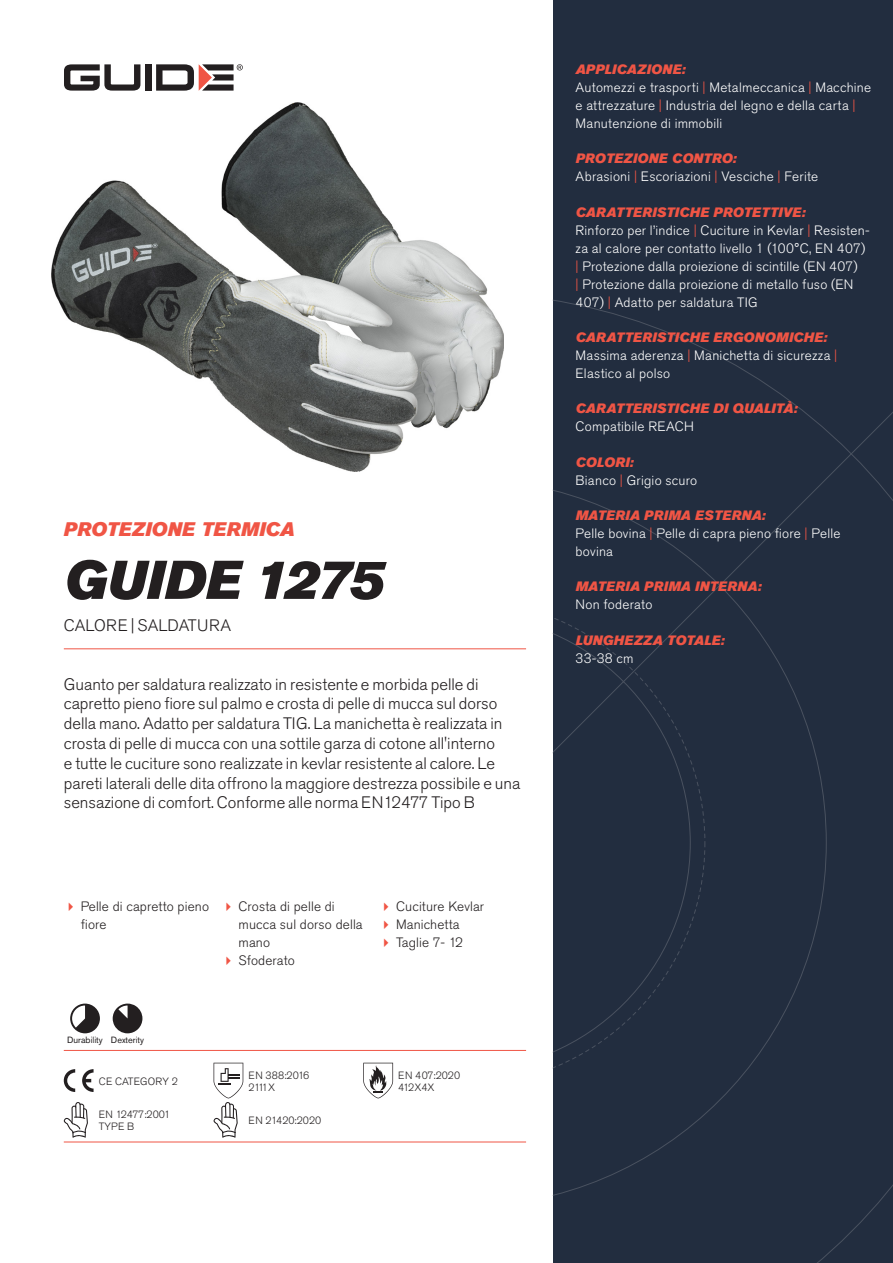
<style>
.page{position:relative;width:893px;height:1263px;background:#fff}
.page>*{position:absolute;margin:0;border:0;box-sizing:border-box;transform-origin:0 0}
.Rubrik{font:italic 54px "Akzidenz Grotesk Pro Super";color:#231f20}
.Överrubrik{font:italic 19.5px "Akzidenz Grotesk Pro Super";letter-spacing:.005em;color:#f05545}
.Ingress{font:300 16.5px/19.8px "Akzidenz Grotesk Pro";color:#231f20}
.Product_-_AltSegment{font:300 16.5px "Akzidenz Grotesk Pro";letter-spacing:.01em;color:#231f20}
.Produkt_-_Brödtext{font:300 13.5px/18px "Akzidenz Grotesk Pro";letter-spacing:.02em;color:#fff}
.Produkt_-_Namn{font:italic 13.5px "Akzidenz Grotesk Pro Super";letter-spacing:.015em;color:#f05545}
.t1{font:300 13.5px/18px "Akzidenz Grotesk Pro";letter-spacing:.01em;color:#231f20}
.t2{font:300 10.5px "Akzidenz Grotesk Pro";color:#231f20}
.t3{font:300 10.5px "Akzidenz Grotesk Pro";letter-spacing:-.02em;color:#231f20}
.Produkt_-_Egenskaper{font:9px "Akzidenz Grotesk Pro";color:#231f20}
.s1{color:#f05545}
</style>
<div class="page">
<div style="left:145px;top:64px;width:7px;height:27px;background:#231f20"></div>
<svg style="left:156px;top:64px;width:87px;height:27px"></svg>
<svg style="left:64px;top:64px;width:76px;height:27px"></svg>
<div style="left:553px;top:0;width:340px;height:1263px;background:#222d3f"></div>
<svg style="left:553px;top:300px;width:340px;height:963px"></svg>
<hr style="left:64px;top:1050px;width:462px;height:1px;background:#f05545">
<hr style="left:64px;top:1142px;width:462px;height:1px;background:#f05545">
<svg style="left:70px;top:1003px;width:30px;height:30px"></svg>
<svg style="left:113px;top:1003px;width:29px;height:30px"></svg>
<svg style="left:64px;top:1069px;width:11px;height:23px"></svg>
<svg style="left:82px;top:1069px;width:12px;height:23px"></svg>
<svg style="left:363px;top:1063px;width:30px;height:35px"></svg>
<svg style="left:64px;top:1102px;width:24px;height:36px"></svg>
<svg style="left:214px;top:1063px;width:29px;height:75px"></svg>
<img style="left:52px;top:102px;width:451px;height:370px">
<hr style="left:64px;top:648px;width:462px;height:1px;background:#f05545">
<p class="Överrubrik" style="left:64px;top:517px;width:232px">PROTEZIONE TERMICA</p>
<p class="Rubrik" style="left:64px;top:545px;width:321px">GUIDE 1275</p>
<p class="Product_-_AltSegment" style="left:64px;top:615px;width:169px">CALORE | SALDATURA</p>
<p class="Ingress" style="left:64px;top:674px;width:458px">Guanto per saldatura realizzato in resistente e morbida pelle di capretto pieno fiore sul palmo e crosta di pelle di mucca sul dorso della mano. Adatto per saldatura TIG. La manichetta è realizzata in crosta di pelle di mucca con una sottile garza di cotone all'interno<br>e tutte le cuciture sono realizzate in kevlar resistente al calore. Le pareti laterali delle dita offrono la maggiore destrezza possibile e una sensazione di comfort. Conforme alle norma EN12477 Tipo B</p>
<p class="t1" style="left:81px;top:897px;width:130px">Pelle di capretto pieno fiore</p>
<p class="t1" style="left:238px;top:897px;width:126px">Crosta di pelle di mucca sul dorso della mano</p>
<p class="t1" style="left:238px;top:951px;width:58px">Sfoderato</p>
<p class="Produkt_-_Egenskaper" style="left:67px;top:1034px;width:37px">Durability</p>
<p class="Produkt_-_Egenskaper" style="left:111px;top:1034px;width:35px">Dexterity</p>
<p class="t2" style="left:99px;top:1074px;width:81px">CE CATEGORY 2</p>
<p class="t3" style="left:99px;top:1107px;width:73px">EN 12477:2001</p>
<p class="t2" style="left:99px;top:1119px;width:37px">TYPE B</p>
<p class="t2" style="left:248px;top:1068px;width:62px">EN 388:2016</p>
<p class="t2" style="left:248px;top:1080px;width:28px">2111X</p>
<p class="t2" style="left:248px;top:1113px;width:74px">EN 21420:2020</p>
<p class="t1" style="left:396px;top:897px;width:90px">Cuciture Kevlar</p>
<p class="t1" style="left:396px;top:915px;width:65px">Manichetta</p>
<p class="t1" style="left:396px;top:933px;width:68px">Taglie 7- 12</p>
<p class="t2" style="left:398px;top:1068px;width:63px">EN 407:2020</p>
<p class="t2" style="left:398px;top:1080px;width:38px">412X4X</p>
<p class="Produkt_-_Namn" style="left:576px;top:60px;width:111px">APPLICAZIONE:</p>
<p class="Produkt_-_Brödtext" style="left:576px;top:78px;width:297px">Automezzi e trasporti <span class="s1">|</span> Metalmeccanica <span class="s1">|</span> Macchine e attrezzature <span class="s1">|</span> Industria del legno e della carta <span class="s1">|<br></span>Manutenzione di immobili</p>
<p class="Produkt_-_Namn" style="left:576px;top:150px;width:163px">PROTEZIONE CONTRO:</p>
<p class="Produkt_-_Brödtext" style="left:576px;top:168px;width:244px">Abrasioni <span class="s1">|</span> Escoriazioni <span class="s1">|</span> Vesciche <span class="s1">|</span> Ferite</p>
<p class="Produkt_-_Namn" style="left:576px;top:203px;width:231px">CARATTERISTICHE PROTETTIVE:</p>
<p class="Produkt_-_Brödtext" style="left:576px;top:221px;width:296px">Rinforzo per l’indice <span class="s1">|</span> Cuciture in Kevlar <span class="s1">|</span> Resisten&shy;za al calore per contatto livello 1 (100°C, EN 407) <span class="s1">|</span> Protezione dalla proiezione di scintille (EN 407)<br><span class="s1">|</span> Protezione dalla proiezione di metallo fuso (EN 407) <span class="s1">|</span> Adatto per saldatura TIG</p>
<p class="Produkt_-_Namn" style="left:576px;top:328px;width:253px">CARATTERISTICHE ERGONOMICHE:</p>
<p class="Produkt_-_Brödtext" style="left:576px;top:346px;width:263px">Massima aderenza <span class="s1">|</span> Manichetta di sicurezza <span class="s1">|<br></span>Elastico al polso</p>
<p class="Produkt_-_Namn" style="left:576px;top:400px;width:223px">CARATTERISTICHE DI QUALITÀ:</p>
<p class="Produkt_-_Brödtext" style="left:576px;top:418px;width:120px">Compatibile REACH</p>
<p class="Produkt_-_Namn" style="left:576px;top:453px;width:59px">COLORI:</p>
<p class="Produkt_-_Brödtext" style="left:576px;top:471px;width:123px">Bianco <span class="s1">|</span> Grigio scuro</p>
<p class="Produkt_-_Namn" style="left:576px;top:506px;width:191px">MATERIA PRIMA ESTERNA:</p>
<p class="Produkt_-_Brödtext" style="left:576px;top:524px;width:266px">Pelle bovina <span class="s1">|</span> Pelle di capra pieno fiore <span class="s1">|</span> Pelle bovina</p>
<p class="Produkt_-_Namn" style="left:576px;top:578px;width:187px">MATERIA PRIMA INTERNA:</p>
<p class="Produkt_-_Brödtext" style="left:576px;top:596px;width:78px">Non foderato</p>
<p class="Produkt_-_Namn" style="left:576px;top:631px;width:150px">LUNGHEZZA TOTALE:</p>
<p class="Produkt_-_Brödtext" style="left:576px;top:649px;width:60px">33-38 cm</p>
</div>
